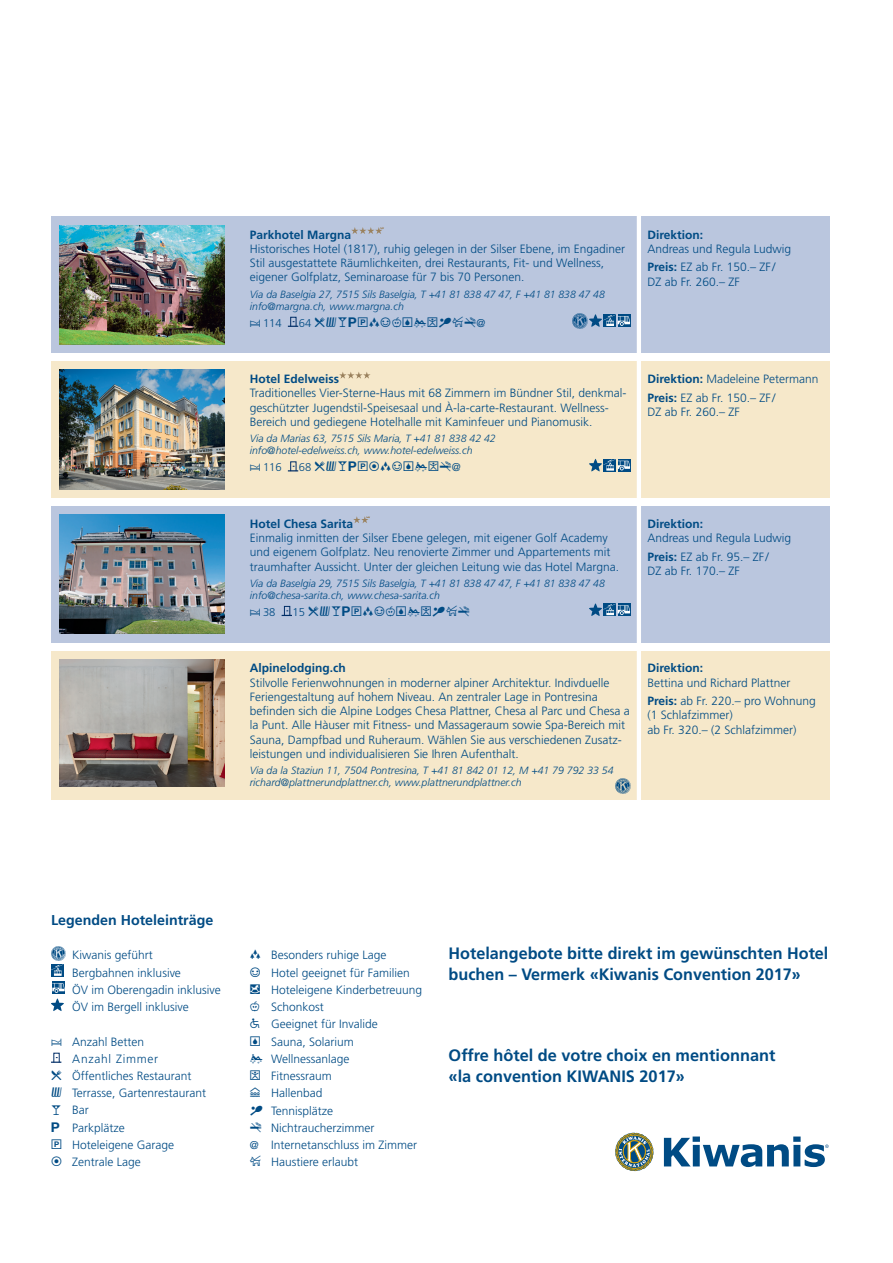
<style>
.page{position:relative;width:893px;height:1263px;background:#fff}
.page>*{position:absolute;margin:0;border:0;box-sizing:border-box;transform-origin:0 0}
.t1{font:700 16.5px/21px "Frutiger LT";color:#004b84}
.t2{font:700 14.25px "Frutiger LT";color:#004b84}
.t3{font:300 12px/14.2px "Frutiger LT";color:#004b84}
.t4{font:700 12px "Frutiger LT";color:#004b84}
.t5{font:12px "Hotelfont EPS";letter-spacing:.04em;color:#004b84}
.t6{font:300 12px "Frutiger LT";letter-spacing:.06em;color:#004b84}
.t7{font:300 11.25px "Frutiger LT";color:#004b84}
.t8{font:italic 300 10.5px/12px "Frutiger LT";color:#004b84}
.s1{font-family:"Hotelfont EPS";font-weight:400;font-size:12px}
.s2{font-family:"Frutiger LT";font-weight:300;font-size:11.25px}
.s3{font-weight:700}
.s4{font-family:"Hotelfont EPS";font-weight:400}
.s5{font-size:11.25px}
</style>
<div class="page">
<div style="left:51px;top:217px;width:778px;height:136px;background:#bac6de"></div>
<div style="left:51px;top:361px;width:778px;height:136px;background:#f6e8ca"></div>
<div style="left:51px;top:506px;width:778px;height:136px;background:#bac6de"></div>
<div style="left:51px;top:651px;width:778px;height:148px;background:#f6e8ca"></div>
<svg style="left:351px;top:227px;width:33px;height:7px"></svg>
<div style="left:290px;top:317px;width:7px;height:10px;border:1px solid #002d66"></div>
<svg style="left:288px;top:321px;width:10px;height:6px"></svg>
<img style="left:573px;top:313px;width:15px;height:15px">
<svg style="left:589px;top:314px;width:41px;height:13px"></svg>
<svg style="left:339px;top:372px;width:32px;height:7px"></svg>
<div style="left:290px;top:461px;width:7px;height:10px;border:1px solid #002d66"></div>
<svg style="left:288px;top:466px;width:10px;height:5px"></svg>
<svg style="left:589px;top:459px;width:41px;height:12px"></svg>
<svg style="left:353px;top:516px;width:17px;height:7px"></svg>
<div style="left:284px;top:606px;width:6px;height:10px;border:1px solid #002d66"></div>
<svg style="left:282px;top:610px;width:10px;height:6px"></svg>
<svg style="left:589px;top:603px;width:41px;height:13px"></svg>
<img style="left:615px;top:779px;width:15px;height:15px">
<img style="left:60px;top:225px;width:164px;height:119px">
<img style="left:60px;top:370px;width:164px;height:119px">
<img style="left:60px;top:514px;width:164px;height:119px">
<img style="left:60px;top:659px;width:164px;height:127px">
<hr style="left:637px;top:89px;width:4px;height:877px;background:#fff">
<img style="left:51px;top:946px;width:15px;height:15px">
<div style="left:51px;top:964px;width:13px;height:13px;background:#004b84"></div>
<svg style="left:51px;top:964px;width:13px;height:12px"></svg>
<div style="left:52px;top:981px;width:13px;height:13px;background:#004b84"></div>
<svg style="left:51px;top:983px;width:14px;height:28px"></svg>
<svg style="left:51px;top:1057px;width:10px;height:6px"></svg>
<svg style="left:664px;top:1136px;width:165px;height:31px"></svg>
<svg style="left:615px;top:1132px;width:39px;height:39px"></svg>
<p class="t4" style="left:250px;top:227px;width:103px">Parkhotel Margna</p>
<p class="t3" style="left:250px;top:242px;width:377px">Historisches Hotel (1817), ruhig gelegen in der Silser Ebene, im Engadiner<br>Stil ausgestattete Räumlichkeiten, drei Restaurants, Fit- und Wellness, eigener Golfplatz, Seminaroase für 7 bis 70 Personen.</p>
<p class="t8" style="left:250px;top:288px;width:356px">Via da Baselgia 27, 7515 Sils Baselgia, T +41 81 838 47 47, F +41 81 838 47 48 info@margna.ch, www.margna.ch</p>
<p class="t7" style="left:250px;top:317px;width:33px"><span class="s1">A</span> 114</p>
<p class="t5" style="left:299px;top:317px;width:188px"><span class="s2">64</span> È!(XV¡D*P#R&gt; Ç<span class="s2">@</span></p>
<p class="t4" style="left:250px;top:372px;width:91px">Hotel Edelweiss</p>
<p class="t3" style="left:250px;top:386px;width:378px">Traditionelles Vier-Sterne-Haus mit 68 Zimmern im Bündner Stil, denkmal&shy;geschützter Jugendstil-Speisesaal und À-la-carte-Restaurant. Wellness-<br>Bereich und gediegene Hotelhalle mit Kaminfeuer und Pianomusik.</p>
<p class="t8" style="left:250px;top:433px;width:247px">Via da Marias 63, 7515 Sils Maria, T +41 81 838 42 42 info@hotel-edelweiss.ch, www.hotel-edelweiss.ch</p>
<p class="t7" style="left:250px;top:461px;width:33px"><span class="s1">A</span> 116</p>
<p class="t5" style="left:299px;top:461px;width:164px"><span class="s2">68</span> È!(XVZ¡DP#RÇ<span class="s2">@</span></p>
<p class="t4" style="left:647px;top:227px;width:57px">Direktion:</p>
<p class="t3" style="left:647px;top:240px;width:145px;line-height:18.5px">Andreas und Regula Ludwig<br><span class="s3">Preis:</span> EZ ab Fr. 150.– ZF /</p>
<p class="t3" style="left:647px;top:274px;width:94px">DZ ab Fr. 260.– ZF</p>
<p class="t3" style="left:647px;top:370px;width:173px;line-height:18.5px"><span class="s3">Direktion:</span> Madeleine Petermann<br><span class="s3">Preis:</span> EZ ab Fr. 150.– ZF /</p>
<p class="t3" style="left:647px;top:405px;width:94px">DZ ab Fr. 260.– ZF</p>
<p class="t4" style="left:250px;top:517px;width:105px">Hotel Chesa Sarita</p>
<p class="t3" style="left:250px;top:531px;width:371px">Einmalig inmitten der Silser Ebene gelegen, mit eigener Golf Academy und eigenem Golfplatz. Neu renovierte Zimmer und Appartements mit traumhafter Aussicht. Unter der gleichen Leitung wie das Hotel Margna.</p>
<p class="t8" style="left:250px;top:577px;width:356px">Via da Baselgia 29, 7515 Sils Baselgia, T +41 81 838 47 47, F +41 81 838 47 48 info@chesa-sarita.ch, www.chesa-sarita.ch</p>
<p class="t7" style="left:250px;top:606px;width:27px"><span class="s1">A</span>38</p>
<p class="t5" style="left:293px;top:606px;width:179px"><span class="s2">15</span> È!(XV¡D*P#R&gt; Ç</p>
<p class="t4" style="left:647px;top:517px;width:57px">Direktion:</p>
<p class="t3" style="left:647px;top:529px;width:145px;line-height:18.5px">Andreas und Regula Ludwig<br><span class="s3">Preis:</span> EZ ab Fr. 95.– ZF /</p>
<p class="t3" style="left:647px;top:564px;width:94px">DZ ab Fr. 170.– ZF</p>
<p class="t4" style="left:250px;top:661px;width:97px">Alpinelodging.ch</p>
<p class="t3" style="left:250px;top:675px;width:382px">Stilvolle Ferienwohnungen in moderner alpiner Architektur. Indivduelle Feriengestaltung auf hohem Niveau. An zentraler Lage in Pontresina befinden sich die Alpine Lodges Chesa Plattner, Chesa al Parc und Chesa a la Punt. Alle Hàuser mit Fitness- und Massageraum sowie Spa-Bereich mit Sauna, Dampfbad und Ruheraum. Wählen Sie aus verschiedenen Zusatz&shy;leistungen und individualisieren Sie Ihren Aufenthalt.</p>
<p class="t8" style="left:250px;top:765px;width:365px">Via da la Staziun 11, 7504 Pontresina, T +41 81 842 01 12, M +41 79 792 33 54 richard@plattnerundplattner.ch, www.plattnerundplattner.ch</p>
<p class="t4" style="left:647px;top:661px;width:57px">Direktion:</p>
<p class="t3" style="left:647px;top:673px;width:170px;line-height:18.5px">Bettina und Richard Plattner<br><span class="s3">Preis:</span> ab Fr. 220.– pro Wohnung</p>
<p class="t3" style="left:647px;top:708px;width:150px">(1 Schlafzimmer)<br>ab Fr. 320.– (2 Schlafzimmer)</p>
<p class="t2" style="left:51px;top:912px;width:164px">Legenden Hoteleinträge</p>
<p class="t3" style="left:72px;top:947px;width:150px;line-height:17.2px">Kiwanis geführt<br>Bergbahnen inklusive<br>ÖV im Oberengadin inklusive<br>ÖV im Bergell inklusive</p>
<p class="t3" style="left:51px;top:1034px;width:95px"><span class="s4">A</span> Anzahl Betten</p>
<p class="t6" style="left:72px;top:1052px;width:87px">Anzahl Zimmer</p>
<p class="t3" style="left:51px;top:1069px;width:142px"><span class="s4">È</span> Öffentliches Restaurant</p>
<p class="t3" style="left:51px;top:1086px;width:157px"><span class="s4">!</span> Terrasse, Gartenrestaurant</p>
<p class="t3" style="left:51px;top:1103px;width:39px"><span class="s4">(</span> Bar</p>
<p class="t3" style="left:51px;top:1120px;width:75px"><span class="s4">X</span> Parkplätze</p>
<p class="t3" style="left:51px;top:1138px;width:125px"><span class="s4">V</span> Hoteleigene Garage</p>
<p class="t3" style="left:51px;top:1155px;width:91px"><span class="s4">Z</span> Zentrale Lage</p>
<p class="t3" style="left:250px;top:948px;width:138px"><span class="s4">¡</span> Besonders ruhige Lage</p>
<p class="t3" style="left:250px;top:965px;width:161px"><span class="s4">D</span> Hotel geeignet für Familien</p>
<p class="t3" style="left:250px;top:983px;width:174px"><span class="s4">Q</span> Hoteleigene Kinderbetreuung</p>
<p class="t3" style="left:250px;top:1000px;width:75px"><span class="s4">*</span> Schonkost</p>
<p class="t3" style="left:250px;top:1017px;width:129px"><span class="s4">4</span> Geeignet für Invalide</p>
<p class="t3" style="left:250px;top:1034px;width:105px"><span class="s4">P</span> Sauna, Solarium</p>
<p class="t3" style="left:250px;top:1052px;width:101px"><span class="s4">#</span> Wellnessanlage</p>
<p class="t3" style="left:250px;top:1069px;width:83px"><span class="s4">R</span> Fitnessraum</p>
<p class="t3" style="left:250px;top:1086px;width:74px"><span class="s4">U</span> Hallenbad</p>
<p class="t3" style="left:250px;top:1103px;width:85px"><span class="s4">&gt;</span> Tennisplätze</p>
<p class="t3" style="left:250px;top:1121px;width:126px"><span class="s4">Ç</span> Nichtraucherzimmer</p>
<p class="t3" style="left:250px;top:1138px;width:169px"><span class="s5">@</span> Internetanschluss im Zimmer</p>
<p class="t3" style="left:271px;top:1155px;width:89px">Haustiere erlaubt</p>
<h1 class="t1" style="left:449px;top:943px;width:381px">Hotelangebote bitte direkt im gewünschten Hotel buchen – Vermerk «Kiwanis Convention 2017»</h1>
<h1 class="t1" style="left:449px;top:1045px;width:328px">Offre hôtel de votre choix en mentionnant «la convention KIWANIS 2017»</h1>
</div>
